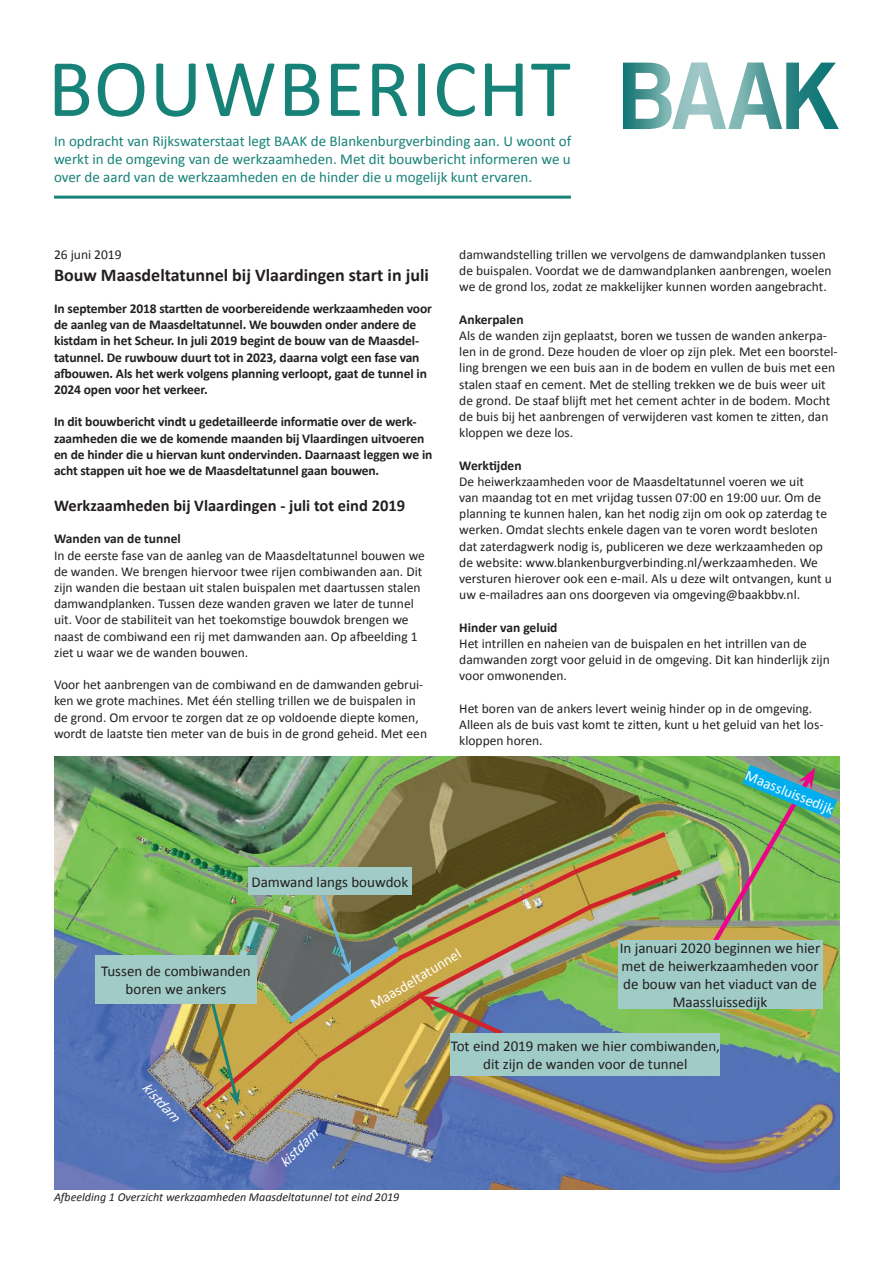
<style>
.page{position:relative;width:893px;height:1263px;background:#fff}
.page>*{position:absolute;margin:0;border:0;box-sizing:border-box;transform-origin:0 0}
.t1{font:82.5px "Calibri";letter-spacing:.015em;color:#168278}
.t2{font:700 18px "Calibri";color:#231f20}
.t3{font:700 16.5px "Calibri";color:#231f20}
.t4{font:15px/18px "Calibri";color:#231f20;text-align:center}
.t5{font:15px/18px "Calibri";color:#168278;text-align:justify}
.t6{font:14.85px "Calibri";color:#fff}
.t7{font:italic 14.85px "Calibri";color:#fff}
.t8{font:13.5px/16.2px "Calibri";color:#231f20}
.t9{font:700 13.5px/16.2px "Calibri";letter-spacing:-.01em;color:#231f20}
.t10{font:italic 12px "Calibri";color:#231f20}
</style>
<div class="page">
<svg style="left:623px;top:63px;width:216px;height:66px"></svg>
<hr style="left:54px;top:196px;width:517px;height:3px;background:#168278">
<img style="left:54px;top:757px;width:786px;height:433px">
<img style="left:198px;top:828px;width:473px;height:285px">
<img style="left:227px;top:866px;width:459px;height:280px">
<svg style="left:206px;top:1003px;width:34px;height:103px;background:#a8944b"></svg>
<img style="left:418px;top:995px;width:90px;height:44px">
<div style="left:618px;top:940px;width:204px;height:68px;background:#a0cbc6"></div>
<div style="left:451px;top:1033px;width:269px;height:43px;background:#a0cbc6"></div>
<img style="left:705px;top:765px;width:132px;height:189px">
<img style="left:282px;top:895px;width:123px;height:134px">
<div style="left:95px;top:955px;width:162px;height:48px;background:#a0cbc6"></div>
<div style="left:248px;top:867px;width:164px;height:28px;background:#a0cbc6"></div>
<h1 class="t1" style="left:48px;top:36px;width:524px">BOUWBERICHT</h1>
<p class="t5" style="left:54px;top:132px;width:519px">In opdracht van Rijkswaterstaat legt BAAK de Blankenburgverbinding aan. U woont of werkt in de omgeving van de werkzaamheden. Met dit bouwbericht informeren we u over de aard van de werkzaamheden en de hinder die u mogelijk kunt ervaren.</p>
<p class="t8" style="left:54px;top:246px;width:69px">26 juni 2019</p>
<h2 class="t2" style="left:54px;top:263px;width:376px">Bouw Maasdeltatunnel bij Vlaardingen start in juli</h2>
<p class="t9" style="left:54px;top:300px;width:379px">In september 2018 startten de voorbereidende werkzaamheden voor de aanleg van de Maasdeltatunnel. We bouwden onder andere de kistdam in het Scheur. In juli 2019 begint de bouw van de Maasdel&shy;tatunnel. De ruwbouw duurt tot in 2023, daarna volgt een fase van afbouwen. Als het werk volgens planning verloopt, gaat de tunnel in 2024 open voor het verkeer.</p>
<p class="t9" style="left:54px;top:414px;width:380px">In dit bouwbericht vindt u gedetailleerde informatie over de werk&shy;zaamheden die we de komende maanden bij Vlaardingen uitvoeren en de hinder die u hiervan kunt ondervinden. Daarnaast leggen we in acht stappen uit hoe we de Maasdeltatunnel gaan bouwen.</p>
<p class="t3" style="left:54px;top:495px;width:353px">Werkzaamheden bij Vlaardingen - juli tot eind 2019</p>
<p class="t9" style="left:54px;top:531px;width:128px">Wanden van de tunnel</p>
<p class="t8" style="left:54px;top:547px;width:372px">In de eerste fase van de aanleg van de Maasdeltatunnel bouwen we de wanden. We brengen hiervoor twee rijen combiwanden aan. Dit zijn wanden die bestaan uit stalen buispalen met daartussen stalen damwandplanken. Tussen deze wanden graven we later de tunnel uit. Voor de stabiliteit van het toekomstige bouwdok brengen we naast de combiwand een rij met damwanden aan. Op afbeelding 1 ziet u waar we de wanden bouwen.</p>
<p class="t8" style="left:54px;top:677px;width:375px">Voor het aanbrengen van de combiwand en de damwanden gebrui&shy;ken we grote machines. Met één stelling trillen we de buispalen in de grond. Om ervoor te zorgen dat ze op voldoende diepte komen, wordt de laatste tien meter van de buis in de grond geheid. Met een</p>
<p class="t4" style="left:251px;top:873px;width:158px">Damwand langs bouwdok</p>
<p class="t8" style="left:459px;top:246px;width:374px">damwandstelling trillen we vervolgens de damwandplanken tussen de buispalen. Voordat we de damwandplanken aanbrengen, woelen we de grond los, zodat ze makkelijker kunnen worden aangebracht.</p>
<p class="t9" style="left:459px;top:311px;width:66px">Ankerpalen</p>
<p class="t8" style="left:459px;top:327px;width:380px">Als de wanden zijn geplaatst, boren we tussen de wanden ankerpa&shy;len in de grond. Deze houden de vloer op zijn plek. Met een boorstel&shy;ling brengen we een buis aan in de bodem en vullen de buis met een stalen staaf en cement. Met de stelling trekken we de buis weer uit de grond. De staaf blijft met het cement achter in de bodem. Mocht de buis bij het aanbrengen of verwijderen vast komen te zitten, dan kloppen we deze los.</p>
<p class="t9" style="left:459px;top:457px;width:64px">Werktijden</p>
<p class="t8" style="left:459px;top:473px;width:374px">De heiwerkzaamheden voor de Maasdeltatunnel voeren we uit<br>van maandag tot en met vrijdag tussen 07:00 en 19:00 uur. Om de planning te kunnen halen, kan het nodig zijn om ook op zaterdag te werken. Omdat slechts enkele dagen van te voren wordt besloten dat zaterdagwerk nodig is, publiceren we deze werkzaamheden op de website: www.blankenburgverbinding.nl/werkzaamheden. We versturen hierover ook een e-mail. Als u deze wilt ontvangen, kunt u uw e-mailadres aan ons doorgeven via omgeving@baakbbv.nl.</p>
<p class="t9" style="left:459px;top:619px;width:100px">Hinder van geluid</p>
<p class="t8" style="left:459px;top:635px;width:372px">Het intrillen en naheien van de buispalen en het intrillen van de damwanden zorgt voor geluid in de omgeving. Dit kan hinderlijk zijn voor omwonenden.</p>
<p class="t8" style="left:459px;top:700px;width:366px">Het boren van de ankers levert weinig hinder op in de omgeving.<br>Alleen als de buis vast komt te zitten, kunt u het geluid van het los&shy;kloppen horen.</p>
<p class="t6" style="left:750px;top:766px;width:95px;rotate:22deg">Maassluissedijk</p>
<p class="t4" style="left:101px;top:962px;width:151px">Tussen de combiwanden boren we ankers</p>
<p class="t7" style="left:152px;top:1078px;width:49px;rotate:47deg">kistdam</p>
<p class="t7" style="left:275px;top:1158px;width:49px;rotate:-45deg">kistdam</p>
<p class="t4" style="left:620px;top:939px;width:202px">In januari 2020 beginnen we hier met de heiwerkzaamheden voor de bouw van het viaduct van de<br>Maassluissedijk</p>
<p class="t4" style="left:451px;top:1037px;width:271px">Tot eind 2019 maken we hier combiwanden, dit zijn de wanden voor de tunnel</p>
<p class="t6" style="left:367px;top:997px;width:104px;rotate:-31deg">Maasdeltatunnel</p>
<p class="t10" style="left:54px;top:1189px;width:347px">Afbeelding 1 Overzicht werkzaamheden Maasdeltatunnel tot eind 2019</p>
</div>
